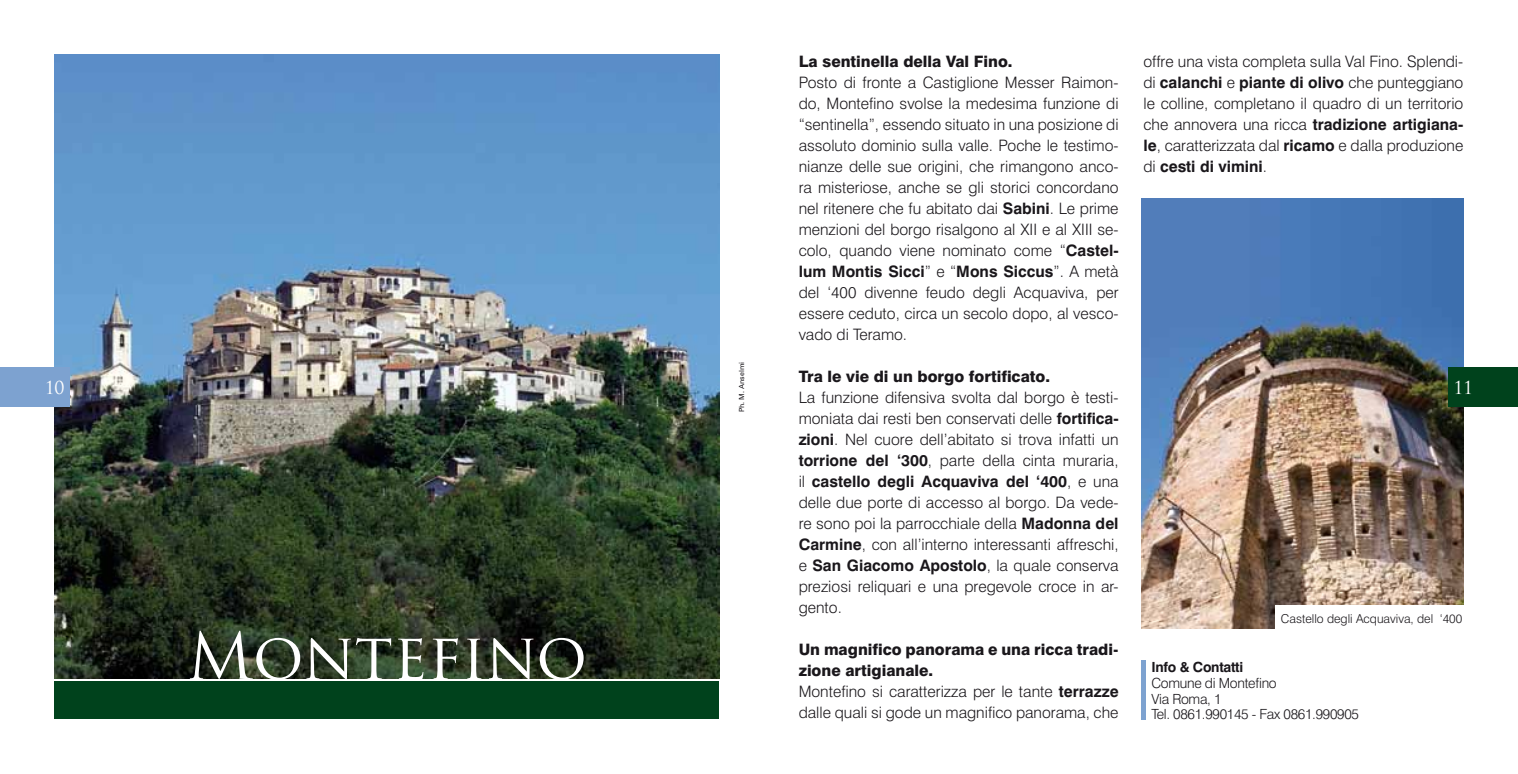
<style>
.page{position:relative;width:1518px;height:774px;background:#fff}
.page>*{position:absolute;margin:0;border:0;box-sizing:border-box;transform-origin:0 0}
.t1{font:63px "Trajan Pro";color:#fff}
.t2{font:17.5px "Trajan Pro";color:#fff}
.t3{font:300 15.75px/21px "Swiss 721 BT";color:#1a171b;text-align:justify}
.t4{font:800 15.75px "Swiss 721 BT";color:#1a171b}
.t5{font:300 14px/15.8px "Swiss 721 BT";letter-spacing:-.02em;color:#1a171b}
.t6{font:700 14px "Swiss 721 BT";letter-spacing:-.02em;color:#1a171b}
.t7{font:300 12.25px "Swiss 721 BT";color:#1a171b}
.t8{font:7px "Univers";color:#1a171b}
.s1{font-weight:700}
.s2{font-weight:800}
</style>
<div class="page">
<img style="left:55px;top:55px;width:664px;height:623px">
<div style="left:55px;top:681px;width:664px;height:38px;background:#00421c"></div>
<img style="left:1141px;top:198px;width:322px;height:431px">
<div style="left:1275px;top:605px;width:193px;height:25px;background:#fff"></div>
<hr style="left:1141px;top:660px;width:4px;height:59px;background:#7da2d0">
<div style="left:0;top:367px;width:69px;height:40px;background:#7da2d0"></div>
<div style="left:1449px;top:367px;width:69px;height:40px;background:#00421c"></div>
<p class="t3" style="left:1143px;top:51px;width:321px">offre una vista completa sulla Val Fino. Splendi&shy;di <span class="s1">calanchi</span> e <span class="s1">piante di olivo</span> che punteggiano le colline, completano il quadro di un territorio che annovera una ricca <span class="s1">tradizione artigiana&shy;le</span>, caratterizzata dal <span class="s1">ricamo</span> e dalla produzione di <span class="s1">cesti di vimini</span>.</p>
<p class="t4" style="left:799px;top:52px;width:215px">La sentinella della Val Fino.</p>
<p class="t3" style="left:799px;top:72px;width:321px">Posto di fronte a Castiglione Messer Raimon&shy;do, Montefino svolse la medesima funzione di “sentinella”, essendo situato in una posizione di assoluto dominio sulla valle. Poche le testimo&shy;nianze delle sue origini, che rimangono anco&shy;ra misteriose, anche se gli storici concordano nel ritenere che fu abitato dai <span class="s1">Sabini</span>. Le prime menzioni del borgo risalgono al XII e al XIII se&shy;colo, quando viene nominato come “<span class="s1">Castel&shy;lum Montis Sicci</span>” e “<span class="s1">Mons Siccus</span>”. A metà del ‘400 divenne feudo degli Acquaviva, per essere ceduto, circa un secolo dopo, al vesco&shy;vado di Teramo.</p>
<p class="t4" style="left:799px;top:367px;width:253px">Tra le vie di un borgo fortificato.</p>
<p class="t3" style="left:799px;top:387px;width:321px">La funzione difensiva svolta dal borgo è testi&shy;moniata dai resti ben conservati delle <span class="s1">fortifica&shy;zioni</span>. Nel cuore dell’abitato si trova infatti un <span class="s1">torrione del ‘300</span>, parte della cinta muraria, il <span class="s1">castello degli Acquaviva del ‘400</span>, e una delle due porte di accesso al borgo. Da vede&shy;re sono poi la parrocchiale della <span class="s1">Madonna del Carmine</span>, con all’interno interessanti affreschi, e <span class="s1">San Giacomo Apostolo</span>, la quale conserva preziosi reliquari e una pregevole croce in ar&shy;gento.</p>
<p class="t3" style="left:799px;top:639px;width:321px;text-align:left"><span class="s2">Un magnifico panorama e una ricca tradi&shy;zione artigianale.<br></span>Montefino si caratterizza per le tante <span class="s1">terrazze </span>dalle quali si gode un magnifico panorama, che</p>
<p class="t8" style="left:738px;top:412px;width:52px;rotate:-90deg">Ph. M. Anselmi</p>
<p class="t2" style="left:45px;top:377px;width:21px">10</p>
<p class="t2" style="left:1453px;top:377px;width:21px">11</p>
<p class="t7" style="left:1281px;top:611px;width:183px">Castello degli Acquaviva, del ‘400</p>
<h1 class="t1" style="left:187px;top:616px;width:402px">Montefino</h1>
<p class="t6" style="left:1151px;top:659px;width:93px">Info &amp; Contatti</p>
<p class="t5" style="left:1151px;top:675px;width:209px">Comune di Montefino<br>Via Roma, 1<br>Tel. 0861.990145 - Fax 0861.990905</p>
</div>
